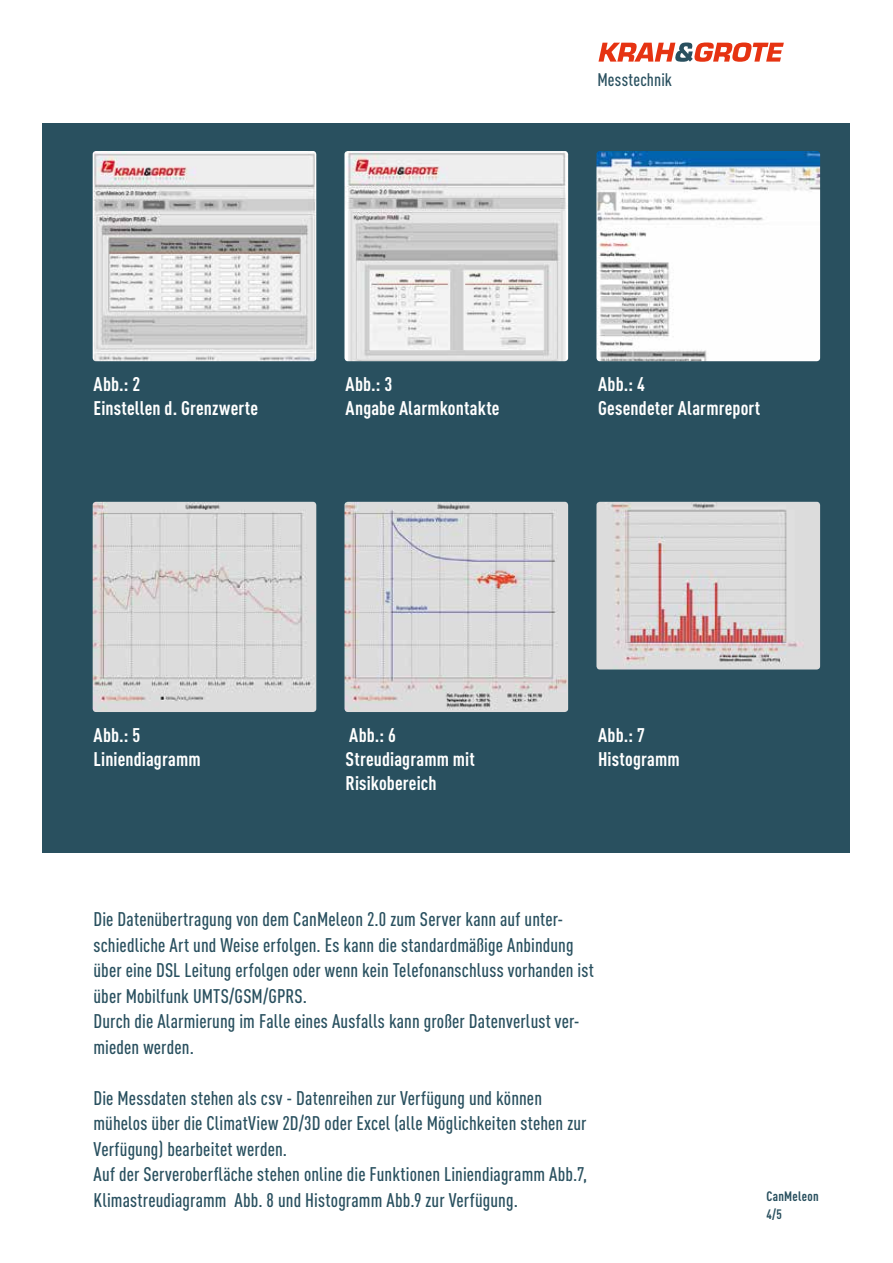
<style>
.page{position:relative;width:893px;height:1263px;background:#fff}
.page>*{position:absolute;margin:0;border:0;box-sizing:border-box;transform-origin:0 0}
.t1{font:500 19.5px/25.5px "DIN Cond";letter-spacing:.005em;color:#29505f}
.t2{font:700 19.5px/24px "DIN Cond";letter-spacing:.01em;color:#fff}
.t3{font:500 18px "DIN Cond";letter-spacing:.01em;color:#29505f}
.t4{font:700 13.5px/18px "DIN Cond";letter-spacing:.02em;color:#29505f}
</style>
<div class="page">
<div style="left:43px;top:123px;width:807px;height:730px;background:#29505f"></div>
<svg style="left:598px;top:43px;width:186px;height:19px"></svg>
<img style="left:93px;top:151px;width:223px;height:210px">
<img style="left:93px;top:502px;width:223px;height:210px">
<img style="left:344px;top:151px;width:224px;height:210px">
<img style="left:344px;top:502px;width:224px;height:210px">
<img style="left:596px;top:151px;width:224px;height:210px">
<img style="left:596px;top:502px;width:224px;height:167px">
<p class="t3" style="left:597px;top:69px;width:76px">Messtechnik</p>
<p class="t2" style="left:94px;top:372px;width:166px">Abb.: 2<br>Einstellen d. Grenzwerte</p>
<p class="t2" style="left:346px;top:372px;width:156px">Abb.: 3<br>Angabe Alarmkontakte</p>
<p class="t2" style="left:598px;top:372px;width:164px">Abb.: 4<br>Gesendeter Alarmreport</p>
<p class="t2" style="left:94px;top:723px;width:109px">Abb.: 5<br>Liniendiagramm</p>
<p class="t2" style="left:346px;top:723px;width:131px">Abb.: 6<br>Streudiagramm mit<br>Risikobereich</p>
<p class="t2" style="left:598px;top:723px;width:83px">Abb.: 7<br>Histogramm</p>
<p class="t1" style="left:94px;top:906px;width:502px">Die Datenübertragung von dem CanMeleon 2.0 zum Server kann auf unter&shy;schiedliche Art und Weise erfolgen. Es kann die standardmäßige Anbindung über eine DSL Leitung erfolgen oder wenn kein Telefonanschluss vorhanden ist über Mobilfunk UMTS/GSM/GPRS.<br>Durch die Alarmierung im Falle eines Ausfalls kann großer Datenverlust ver&shy;mieden werden.</p>
<p class="t1" style="left:94px;top:1085px;width:495px">Die Messdaten stehen als csv - Datenreihen zur Verfügung und können mühelos über die ClimatView 2D/3D oder Excel (alle Möglichkeiten stehen zur Verfügung) bearbeitet werden.<br>Auf der Serveroberfläche stehen online die Funktionen Liniendiagramm Abb.7, Klimastreudiagramm Abb. 8 und Histogramm Abb.9 zur Verfügung.</p>
<p class="t4" style="left:766px;top:1186px;width:54px">CanMeleon<br>4/5</p>
</div>
